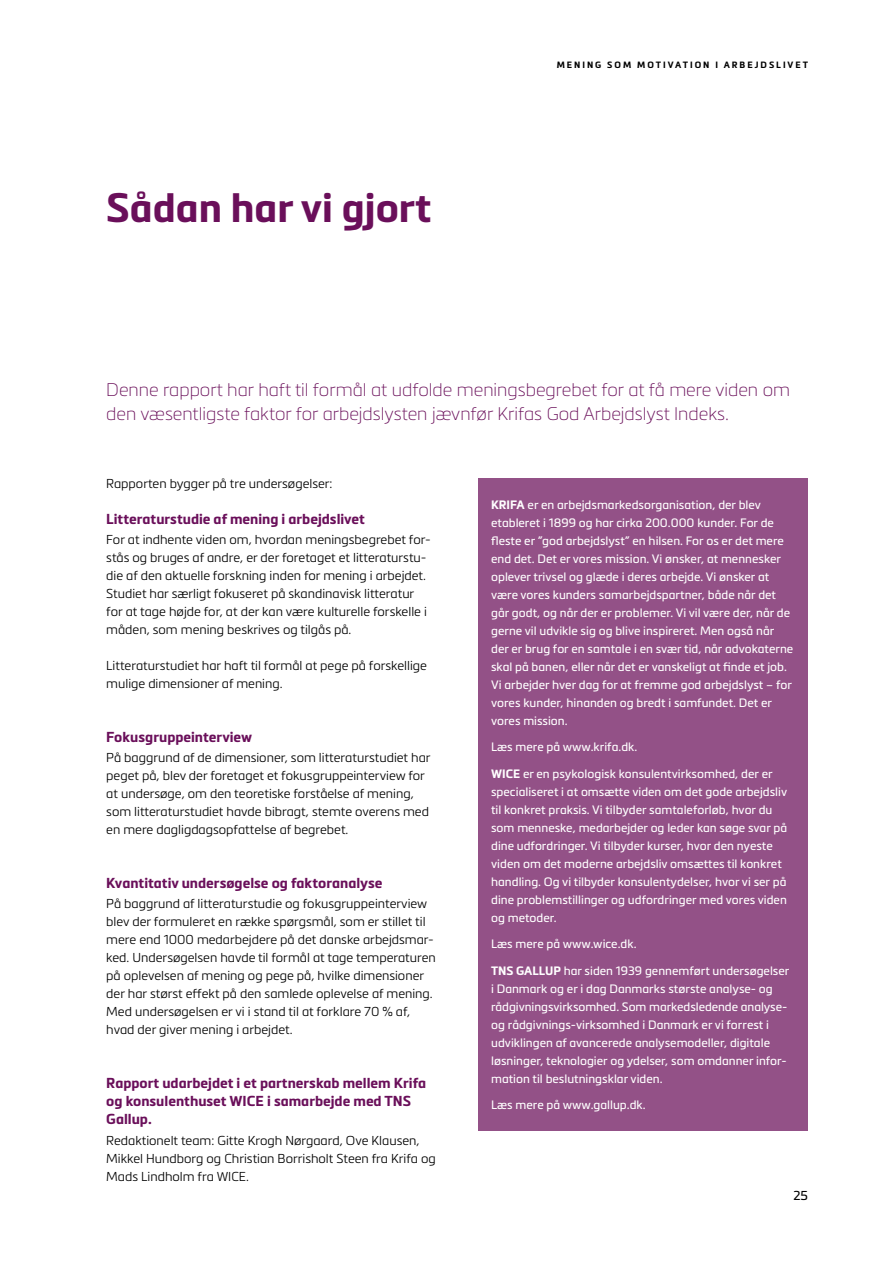
<style>
.page{position:relative;width:893px;height:1263px;background:#fff}
.page>*{position:absolute;margin:0;border:0;box-sizing:border-box;transform-origin:0 0}
.t1{font:700 40.5px "Metronic Pro";color:#6a0f5a}
.t2{font:18px/24px "Metronic Pro Air";color:#6a0f5a}
.t3{font:700 14.25px/18px "Metronic Pro";color:#6a0f5a}
.t4{font:300 12.75px/18px "Metronic Pro";color:#000}
.t5{font:12.75px "Metronic Pro";color:#000}
.t6{font:12px/18px "Metronic Pro";color:#fff}
.t7{font:700 9px "Metronic Pro";letter-spacing:.22em;color:#000}
.s1{font-weight:700}
</style>
<div class="page">
<div style="left:478px;top:478px;width:330px;height:652px;background:#935187"></div>
<h1 class="t1" style="left:106px;top:182px;width:327px">Sådan har vi gjort</h1>
<p class="t7" style="left:557px;top:59px;width:253px">MENING SOM MOTIVATION I ARBEJDSLIVET</p>
<h2 class="t2" style="left:106px;top:377px;width:685px">Denne rapport har haft til formål at udfolde meningsbegrebet for at få mere viden om den væsentligste faktor for arbejdslysten jævnfør Krifas God Arbejdslyst Indeks.</h2>
<p class="t4" style="left:106px;top:474px;width:228px">Rapporten bygger på tre undersøgelser:</p>
<p class="t3" style="left:106px;top:510px;width:260px">Litteraturstudie af mening i arbejdslivet</p>
<p class="t4" style="left:106px;top:530px;width:326px">For at indhente viden om, hvordan meningsbegrebet for&shy;stås og bruges af andre, er der foretaget et litteraturstu&shy;die af den aktuelle forskning inden for mening i arbejdet.<br>Studiet har særligt fokuseret på skandinavisk litteratur for at tage højde for, at der kan være kulturelle forskelle i måden, som mening beskrives og tilgås på.</p>
<p class="t4" style="left:106px;top:656px;width:322px">Litteraturstudiet har haft til formål at pege på forskellige mulige dimensioner af mening.</p>
<p class="t3" style="left:106px;top:728px;width:147px">Fokusgruppeinterview</p>
<p class="t4" style="left:106px;top:748px;width:326px">På baggrund af de dimensioner, som litteraturstudiet har peget på, blev der foretaget et fokusgruppeinterview for at undersøge, om den teoretiske forståelse af mening, som litteraturstudiet havde bibragt, stemte overens med en mere dagligdagsopfattelse af begrebet.</p>
<p class="t3" style="left:106px;top:874px;width:278px">Kvantitativ undersøgelse og faktoranalyse</p>
<p class="t4" style="left:106px;top:894px;width:331px">På baggrund af litteraturstudie og fokusgruppeinterview blev der formuleret en række spørgsmål, som er stillet til mere end 1000 medarbejdere på det danske arbejdsmar&shy;ked. Undersøgelsen havde til formål at tage temperaturen på oplevelsen af mening og pege på, hvilke dimensioner der har størst effekt på den samlede oplevelse af mening.<br>Med undersøgelsen er vi i stand til at forklare 70 % af, hvad der giver mening i arbejdet.</p>
<p class="t3" style="left:106px;top:1074px;width:321px">Rapport udarbejdet i et partnerskab mellem Krifa og konsulenthuset WICE i samarbejde med TNS<br>Gallup.</p>
<p class="t4" style="left:106px;top:1130px;width:331px">Redaktionelt team: Gitte Krogh Nørgaard, Ove Klausen,<br>Mikkel Hundborg og Christian Borrisholt Steen fra Krifa og<br>Mads Lindholm fra WICE.</p>
<p class="t6" style="left:491px;top:495px;width:304px"><span class="s1">KRIFA</span> er en arbejdsmarkedsorganisation, der blev etableret i 1899 og har cirka 200.000 kunder. For de fleste er ”god arbejdslyst” en hilsen. For os er det mere end det. Det er vores mission. Vi ønsker, at mennesker oplever trivsel og glæde i deres arbejde. Vi ønsker at være vores kunders samarbejdspartner, både når det går godt, og når der er problemer. Vi vil være der, når de gerne vil udvikle sig og blive inspireret. Men også når der er brug for en samtale i en svær tid, når advokaterne skal på banen, eller når det er vanskeligt at finde et job.<br>Vi arbejder hver dag for at fremme god arbejdslyst – for vores kunder, hinanden og bredt i samfundet. Det er vores mission.</p>
<p class="t6" style="left:491px;top:737px;width:148px">Læs mere på www.krifa.dk.</p>
<p class="t6" style="left:491px;top:764px;width:297px"><span class="s1">WICE</span> er en psykologisk konsulentvirksomhed, der er specialiseret i at omsætte viden om det gode arbejdsliv til konkret praksis. Vi tilbyder samtaleforløb, hvor du som menneske, medarbejder og leder kan søge svar på dine udfordringer. Vi tilbyder kurser, hvor den nyeste viden om det moderne arbejdsliv omsættes til konkret handling. Og vi tilbyder konsulentydelser, hvor vi ser på dine problemstillinger og udfordringer med vores viden og metoder.</p>
<p class="t6" style="left:491px;top:934px;width:147px">Læs mere på www.wice.dk.</p>
<p class="t6" style="left:491px;top:961px;width:300px"><span class="s1">TNS GALLUP</span> har siden 1939 gennemført undersøgelser i Danmark og er i dag Danmarks største analyse- og rådgivningsvirksomhed. Som markedsledende analyse&shy;og rådgivnings-virksomhed i Danmark er vi forrest i udviklingen af avancerede analysemodeller, digitale løsninger, teknologier og ydelser, som omdanner infor&shy;mation til beslutningsklar viden.</p>
<p class="t6" style="left:491px;top:1095px;width:156px">Læs mere på www.gallup.dk.</p>
<p class="t5" style="left:793px;top:1186px;width:16px">25</p>
</div>
